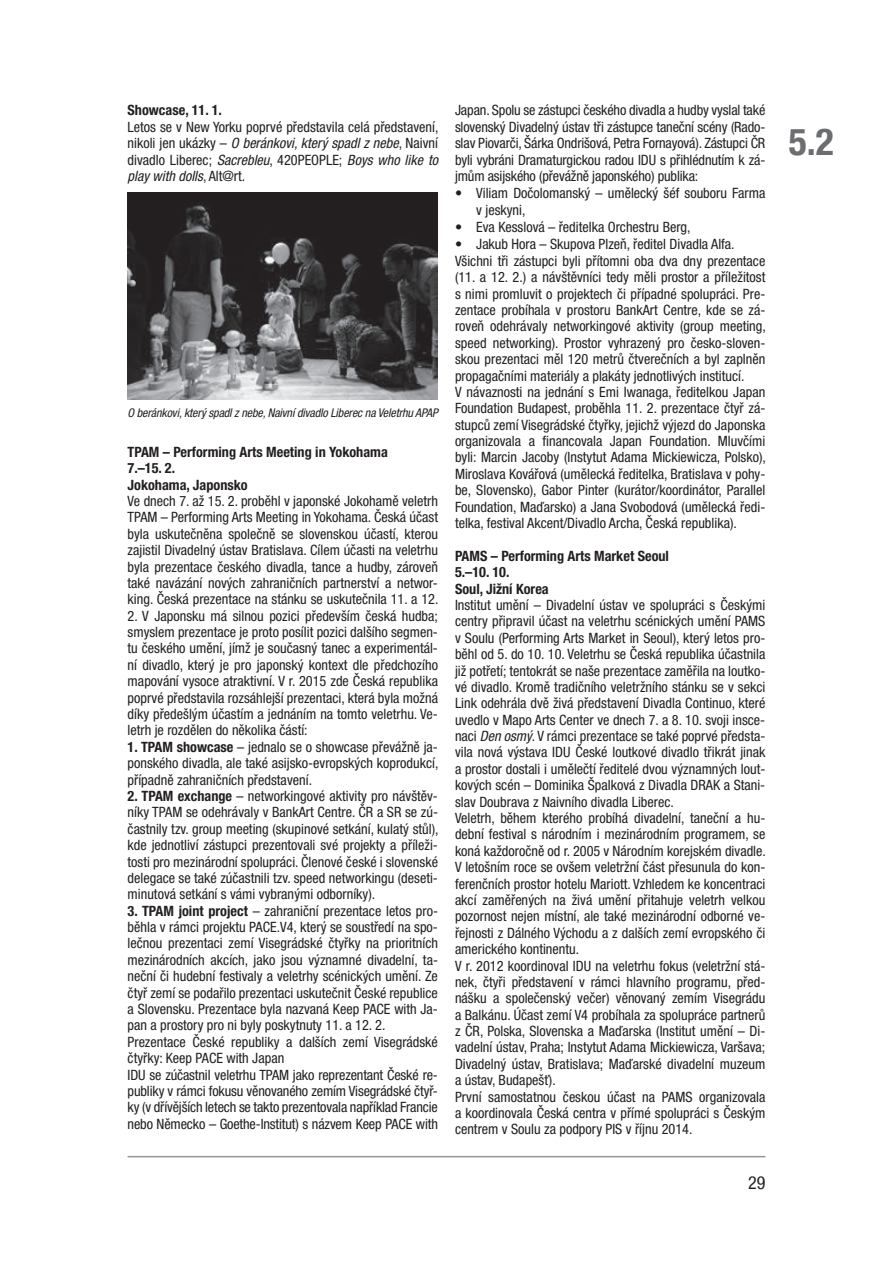
<style>
.page{position:relative;width:893px;height:1263px;background:#fff}
.page>*{position:absolute;margin:0;border:0;box-sizing:border-box;transform-origin:0 0}
.t1{font:700 condensed 37.5px "Helvetica Neue LT Com";color:#6c6d70}
.t2{font:condensed 18px "Helvetica Neue LT Com";color:#231f20}
.t3{font:condensed 14.25px/16.4px "Helvetica Neue LT Pro";color:#231f20;text-align:justify}
.t4{font:700 condensed 14.25px/16.4px "Helvetica Neue LT Pro";color:#231f20}
.t5{font:italic condensed 12px "Helvetica Neue LT Pro";letter-spacing:-.01em;color:#231f20}
.s1{font-style:italic}
.s2{font-weight:700}
</style>
<div class="page">
<hr style="left:128px;top:1156px;width:637px;height:1px;background:#939598">
<img style="left:128px;top:193px;width:310px;height:207px">
<p class="t3" style="left:455px;top:102px;width:312px">Japan. Spolu se zástupci českého divadla a hudby vyslal také slovenský Divadelný ústav tři zástupce taneční scény (Rado&shy;slav Piovarči, Šárka Ondrišová, Petra Fornayová). Zástupci ČR byli vybráni Dramaturgickou radou IDU s přihlédnutím k zá&shy;jmům asijského (převážně japonského) publika:</p>
<p class="t3" style="left:476px;top:184px;width:291px;line-height:17.1px;text-indent:-21px">• Viliam Dočolomanský – umělecký šéf souboru Farma v jeskyni,</p>
<p class="t3" style="left:455px;top:219px;width:237px">• Eva Kesslová – ředitelka Orchestru Berg,</p>
<p class="t3" style="left:455px;top:236px;width:312px;text-align:left">• Jakub Hora – Skupova Plzeň, ředitel Divadla Alfa.<br>Všichni tři zástupci byli přítomni oba dva dny prezentace (11. a 12. 2.) a návštěvníci tedy měli prostor a příležitost s nimi promluvit o projektech či případné spolupráci. Pre&shy;zentace probíhala v prostoru BankArt Centre, kde se zá&shy;roveň odehrávaly networkingové aktivity (group meeting, speed networking). Prostor vyhrazený pro česko-sloven&shy;skou prezentaci měl 120 metrů čtverečních a byl zaplněn propagačními materiály a plakáty jednotlivých institucí.<br>V návaznosti na jednání s Emi Iwanaga, ředitelkou Japan Foundation Budapest, proběhla 11. 2. prezentace čtyř zá&shy;stupců zemí Visegrádské čtyřky, jejichž výjezd do Japonska organizovala a financovala Japan Foundation. Mluvčími byli: Marcin Jacoby (Instytut Adama Mickiewicza, Polsko), Miroslava Kovářová (umělecká ředitelka, Bratislava v pohy&shy;be, Slovensko), Gabor Pinter (kurátor/koordinátor, Parallel Foundation, Maďarsko) a Jana Svobodová (umělecká ředi&shy;telka, festival Akcent/Divadlo Archa, Česká republika).</p>
<p class="t4" style="left:455px;top:547px;width:216px">PAMS – Performing Arts Market Seoul<br>5.–10. 10.<br>Soul, Jižní Korea</p>
<p class="t3" style="left:455px;top:597px;width:312px;text-align:left">Institut umění – Divadelní ústav ve spolupráci s Českými centry připravil účast na veletrhu scénických umění PAMS v Soulu (Performing Arts Market in Seoul), který letos pro&shy;běhl od 5. do 10. 10. Veletrhu se Česká republika účastnila již potřetí; tentokrát se naše prezentace zaměřila na loutko&shy;vé divadlo. Kromě tradičního veletržního stánku se v sekci Link odehrála dvě živá představení Divadla Continuo, které uvedlo v Mapo Arts Center ve dnech 7. a 8. 10. svoji insce&shy;naci <span class="s1">Den osmý</span>. V rámci prezentace se také poprvé předsta&shy;vila nová výstava IDU České loutkové divadlo třikrát jinak a prostor dostali i umělečtí ředitelé dvou významných lout&shy;kových scén – Dominika Špalková z Divadla DRAK a Stani&shy;slav Doubrava z Naivního divadla Liberec.<br>Veletrh, během kterého probíhá divadelní, taneční a hu&shy;dební festival s národním i mezinárodním programem, se koná každoročně od r. 2005 v Národním korejském divadle.<br>V letošním roce se ovšem veletržní část přesunula do kon&shy;ferenčních prostor hotelu Mariott. Vzhledem ke koncentraci akcí zaměřených na živá umění přitahuje veletrh velkou pozornost nejen místní, ale také mezinárodní odborné ve&shy;řejnosti z Dálného Východu a z dalších zemí evropského či amerického kontinentu.<br>V r. 2012 koordinoval IDU na veletrhu fokus (veletržní stá&shy;nek, čtyři představení v rámci hlavního programu, před&shy;nášku a společenský večer) věnovaný zemím Visegrádu a Balkánu. Účast zemí V4 probíhala za spolupráce partnerů z ČR, Polska, Slovenska a Maďarska (Institut umění – Di&shy;vadelní ústav, Praha; Instytut Adama Mickiewicza, Varšava; Divadelný ústav, Bratislava; Maďarské divadelní muzeum a ústav, Budapešť).<br>První samostatnou českou účast na PAMS organizovala a koordinovala Česká centra v přímé spolupráci s Českým centrem v Soulu za podpory PIS v říjnu 2014.</p>
<p class="t4" style="left:128px;top:102px;width:96px">Showcase, 11. 1.</p>
<p class="t3" style="left:128px;top:119px;width:312px">Letos se v New Yorku poprvé představila celá představení, nikoli jen ukázky – <span class="s1">O beránkovi, který spadl z nebe</span>, Naivní divadlo Liberec; <span class="s1">Sacrebleu</span>, 420PEOPLE; <span class="s1">Boys who like to play with dolls</span>, Alt@rt.</p>
<h1 class="t1" style="left:789px;top:120px;width:46px">5.2</h1>
<p class="t5" style="left:128px;top:406px;width:312px">O beránkovi, který spadl z nebe, Naivní divadlo Liberec na Veletrhu APAP</p>
<p class="t4" style="left:128px;top:443px;width:262px">TPAM – Performing Arts Meeting in Yokohama<br>7.–15. 2.<br>Jokohama, Japonsko</p>
<p class="t3" style="left:128px;top:493px;width:312px">Ve dnech 7. až 15. 2. proběhl v japonské Jokohamě veletrh TPAM – Performing Arts Meeting in Yokohama. Česká účast byla uskutečněna společně se slovenskou účastí, kterou zajistil Divadelný ústav Bratislava. Cílem účasti na veletrhu byla prezentace českého divadla, tance a hudby, zároveň také navázání nových zahraničních partnerství a networ&shy;king. Česká prezentace na stánku se uskutečnila 11. a 12.</p>
<p class="t3" style="left:128px;top:607px;width:312px">2. V Japonsku má silnou pozici především česká hudba; smyslem prezentace je proto posílit pozici dalšího segmen&shy;tu českého umění, jímž je současný tanec a experimentál&shy;ní divadlo, který je pro japonský kontext dle předchozího mapování vysoce atraktivní. V r. 2015 zde Česká republika poprvé představila rozsáhlejší prezentaci, která byla možná díky předešlým účastím a jednáním na tomto veletrhu. Ve&shy;letrh je rozdělen do několika částí:</p>
<p class="t3" style="left:128px;top:738px;width:312px"><span class="s2">1. TPAM showcase</span> – jednalo se o showcase převážně ja&shy;ponského divadla, ale také asijsko-evropských koprodukcí, případně zahraničních představení.</p>
<p class="t3" style="left:128px;top:788px;width:312px"><span class="s2">2. TPAM exchange</span> – networkingové aktivity pro návštěv&shy;níky TPAM se odehrávaly v BankArt Centre. ČR a SR se zú&shy;častnily tzv. group meeting (skupinové setkání, kulatý stůl), kde jednotliví zástupci prezentovali své projekty a příleži&shy;tosti pro mezinárodní spolupráci. Členové české i slovenské delegace se také zúčastnili tzv. speed networkingu (deseti&shy;minutová setkání s vámi vybranými odborníky).</p>
<p class="t3" style="left:128px;top:902px;width:312px;text-align:left"><span class="s2">3. TPAM joint project</span> – zahraniční prezentace letos pro&shy;běhla v rámci projektu PACE.V4, který se soustředí na spo&shy;lečnou prezentaci zemí Visegrádské čtyřky na prioritních mezinárodních akcích, jako jsou významné divadelní, ta&shy;neční či hudební festivaly a veletrhy scénických umění. Ze čtyř zemí se podařilo prezentaci uskutečnit České republice a Slovensku. Prezentace byla nazvaná Keep PACE with Ja&shy;pan a prostory pro ni byly poskytnuty 11. a 12. 2.<br>Prezentace České republiky a dalších zemí Visegrádské čtyřky: Keep PACE with Japan<br>IDU se zúčastnil veletrhu TPAM jako reprezentant České re&shy;publiky v rámci fokusu věnovaného zemím Visegrádské čtyř&shy;ky (v dřívějších letech se takto prezentovala například Francie nebo Německo – Goethe-Institut) s názvem Keep PACE with</p>
<p class="t2" style="left:748px;top:1172px;width:19px">29</p>
</div>
